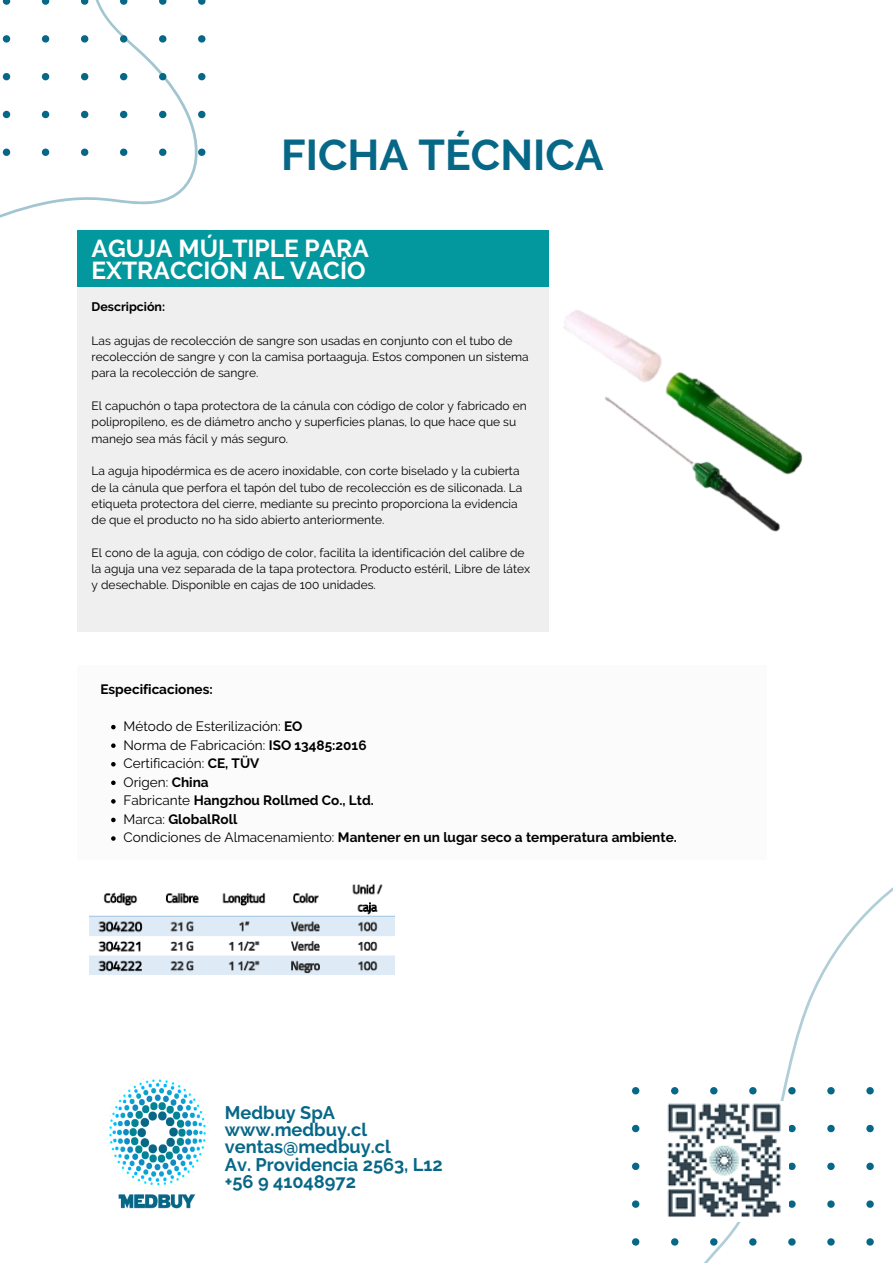
<style>
.page{position:relative;width:893px;height:1263px;background:#fff}
.page>*{position:absolute;margin:0;border:0;box-sizing:border-box;transform-origin:0 0}
.t1{font:700 42.9px "Raleway";color:#076787}
.t2{font:700 24.45px/22.5px "Raleway";color:#fff}
.t3{font:700 18.15px/17.4px "Raleway";color:#076787}
.t4{font:700 13.58px "Raleway";color:#000}
.t5{font:13.58px "Raleway";color:#000}
.t6{font:700 12.38px "Raleway";color:#000}
.t7{font:12px/16.4px "Raleway";color:#000}
.s1{font-weight:700}
.s2{font-weight:400}
</style>
<div class="page">
<div style="left:77px;top:666px;width:689px;height:194px;background:#fbfbfb"></div>
<div style="left:77px;top:230px;width:471px;height:56px;background:#03989e"></div>
<div style="left:77px;top:286px;width:471px;height:345px;background:#efefef"></div>
<svg style="left:783px;top:887px;width:110px;height:200px"></svg>
<svg style="left:0;top:0;width:261px;height:287px"></svg>
<svg style="left:632px;top:1087px;width:242px;height:176px"></svg>
<img style="left:106px;top:1076px;width:103px;height:133px">
<svg style="left:0;top:0;width:205px;height:156px"></svg>
<img style="left:662px;top:1102px;width:127px;height:119px">
<img style="left:564px;top:310px;width:239px;height:222px">
<img style="left:89px;top:883px;width:306px;height:91px">
<svg style="left:111px;top:725px;width:5px;height:4px"></svg>
<svg style="left:111px;top:743px;width:5px;height:5px"></svg>
<svg style="left:111px;top:762px;width:5px;height:4px"></svg>
<svg style="left:111px;top:780px;width:5px;height:5px"></svg>
<svg style="left:111px;top:799px;width:5px;height:5px"></svg>
<svg style="left:111px;top:818px;width:5px;height:4px"></svg>
<svg style="left:111px;top:836px;width:5px;height:5px"></svg>
<h5 class="t1" style="left:281px;top:130px;width:324px">FICHA TÉCNICA</h5>
<p class="t2" style="left:92px;top:237px;width:279px">AGUJA MÚLTIPLE PARA<br>EXTRACCIÓN AL VACÍO</p>
<h2 class="t6" style="left:92px;top:299px;width:75px">Descripción:</h2>
<h4 class="t7" style="left:92px;top:332px;width:438px">Las agujas de recolección de sangre son usadas en conjunto con el tubo de recolección de sangre y con la camisa portaaguja. Estos componen un sistema para la recolección de sangre.</h4>
<p class="t7" style="left:92px;top:398px;width:436px">El capuchón o tapa protectora de la cánula con código de color y fabricado en polipropileno, es de diámetro ancho y superficies planas, lo que hace que su manejo sea más fácil y más seguro.</p>
<p class="t7" style="left:92px;top:463px;width:432px">La aguja hipodérmica es de acero inoxidable, con corte biselado y la cubierta de la cánula que perfora el tapón del tubo de recolección es de siliconada. La etiqueta protectora del cierre, mediante su precinto proporciona la evidencia de que el producto no ha sido abierto anteriormente.</p>
<p class="t7" style="left:92px;top:544px;width:440px">El cono de la aguja, con código de color, facilita la identificación del calibre de la aguja una vez separada de la tapa protectora. Producto estéril, Libre de látex y desechable. Disponible en cajas de 100 unidades.</p>
<p class="t4" style="left:100px;top:681px;width:114px">Especificaciones:</p>
<h4 class="t5" style="left:123px;top:718px;width:180px">Método de Esterilización: <span class="s1">EO</span></h4>
<h5 class="t5" style="left:123px;top:737px;width:244px">Norma de Fabricación: <span class="s1">ISO 13485:2016</span></h5>
<h5 class="t5" style="left:123px;top:755px;width:137px">Certificación: <span class="s1">CE, TÜV</span></h5>
<h5 class="t5" style="left:123px;top:774px;width:87px">Origen: <span class="s1">China</span></h5>
<h5 class="t4" style="left:123px;top:792px;width:252px"><span class="s2">Fabricante</span> Hangzhou Rollmed Co., Ltd.</h5>
<h5 class="t4" style="left:123px;top:811px;width:115px"><span class="s2">Marca:</span> GlobalRoll</h5>
<h5 class="t4" style="left:123px;top:830px;width:555px"><span class="s2">Condiciones de Almacenamiento:</span> Mantener en un lugar seco a temperatura ambiente.</h5>
<p class="t3" style="left:225px;top:1103px;width:219px">Medbuy SpA www.medbuy.cl ventas@medbuy.cl<br>Av. Providencia 2563, L12 +56 9 41048972</p>
</div>
